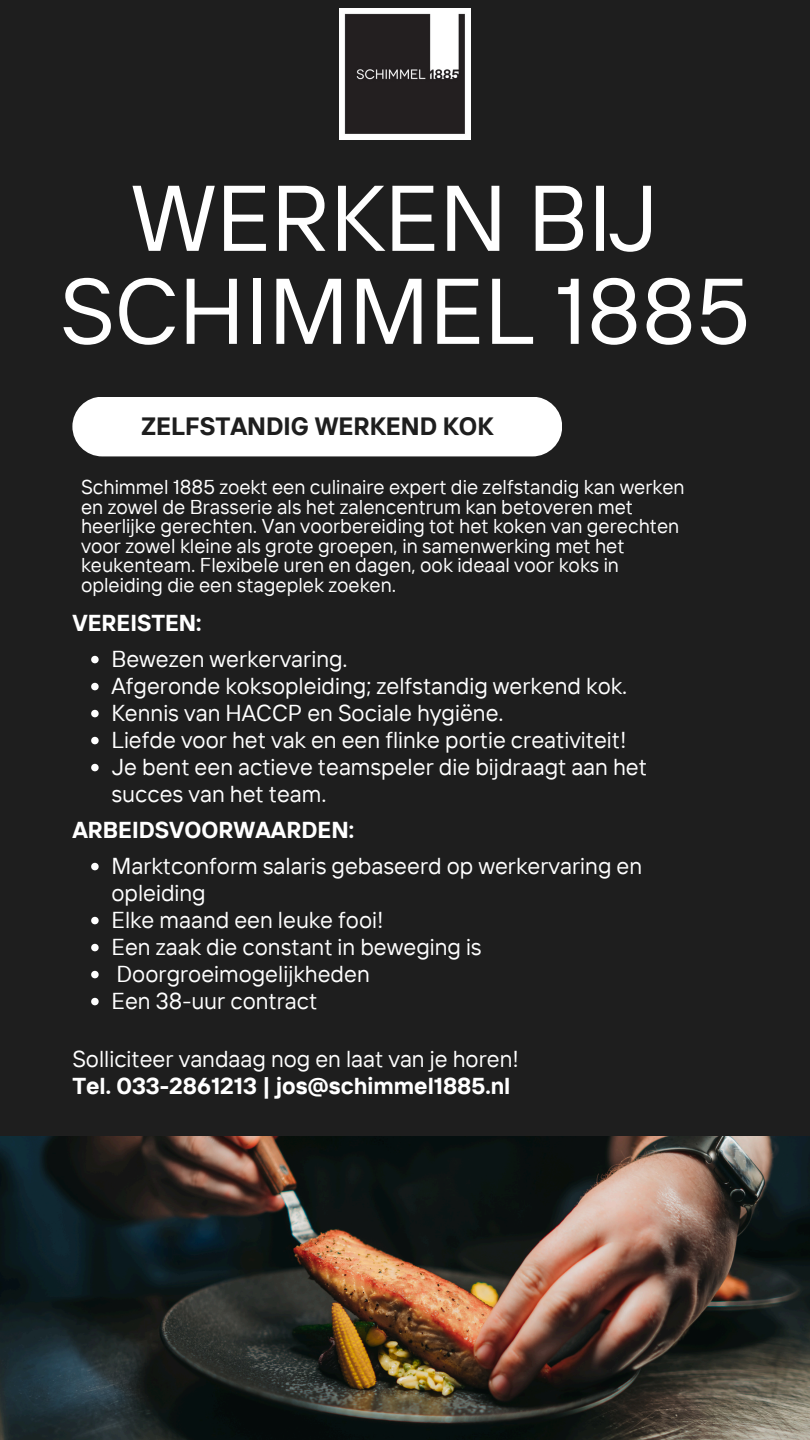
<style>
.page{position:relative;width:810px;height:1440px;background:#1e1e1e}
.page>*{position:absolute;margin:0;border:0;box-sizing:border-box;transform-origin:0 0}
.t1{font:93px/93px "TT Interphases";color:#fff}
.t2{font:700 25px "TT Interphases";color:#1e1e1e}
.t3{font:23px/27px "TT Interphases";color:#fff}
.t4{font:700 23px "TT Interphases";color:#fff}
.t5{font:20px/19.5px "TT Interphases";color:#fff}
</style>
<div class="page">
<img style="left:0;top:1137px;width:810px;height:303px">
<div style="left:72px;top:397px;width:490px;height:59px;background:#fff;border-radius:30px"></div>
<img style="left:340px;top:9px;width:130px;height:130px">
<svg style="left:91px;top:656px;width:8px;height:7px"></svg>
<svg style="left:91px;top:683px;width:8px;height:7px"></svg>
<svg style="left:91px;top:710px;width:8px;height:7px"></svg>
<svg style="left:91px;top:737px;width:8px;height:7px"></svg>
<svg style="left:91px;top:764px;width:8px;height:7px"></svg>
<svg style="left:91px;top:863px;width:8px;height:7px"></svg>
<svg style="left:91px;top:917px;width:8px;height:7px"></svg>
<svg style="left:91px;top:944px;width:8px;height:7px"></svg>
<svg style="left:91px;top:971px;width:8px;height:7px"></svg>
<svg style="left:91px;top:998px;width:8px;height:7px"></svg>
<p class="t1" style="left:60px;top:169px;width:692px;text-indent:71px">WERKEN BIJ<br>SCHIMMEL 1885</p>
<p class="t2" style="left:141px;top:410px;width:354px">ZELFSTANDIG WERKEND KOK</p>
<p class="t5" style="left:81px;top:477px;width:605px">Schimmel 1885 zoekt een culinaire expert die zelfstandig kan werken en zowel de Brasserie als het zalencentrum kan betoveren met heerlijke gerechten. Van voorbereiding tot het koken van gerechten voor zowel kleine als grote groepen, in samenwerking met het keukenteam. Flexibele uren en dagen, ook ideaal voor koks in opleiding die een stageplek zoeken.</p>
<p class="t4" style="left:72px;top:608px;width:131px">VEREISTEN:</p>
<h2 class="t3" style="left:111px;top:645px;width:238px">Bewezen werkervaring.</h2>
<p class="t3" style="left:111px;top:672px;width:517px">Afgeronde koksopleiding; zelfstandig werkend kok.</p>
<h2 class="t3" style="left:111px;top:699px;width:394px">Kennis van HACCP en Sociale hygiëne.</h2>
<p class="t3" style="left:111px;top:726px;width:517px">Liefde voor het vak en een flinke portie creativiteit!</p>
<p class="t3" style="left:111px;top:753px;width:537px">Je bent een actieve teamspeler die bijdraagt aan het succes van het team.</p>
<h3 class="t4" style="left:72px;top:815px;width:283px">ARBEIDSVOORWAARDEN:</h3>
<p class="t3" style="left:111px;top:852px;width:532px">Marktconform salaris gebaseerd op werkervaring en opleiding</p>
<p class="t3" style="left:111px;top:906px;width:273px">Elke maand een leuke fooi!</p>
<p class="t3" style="left:111px;top:933px;width:372px">Een zaak die constant in beweging is</p>
<p class="t3" style="left:117px;top:960px;width:255px">Doorgroeimogelijkheden</p>
<h4 class="t3" style="left:111px;top:987px;width:207px">Een 38-uur contract</h4>
<h2 class="t3" style="left:72px;top:1045px;width:448px">Solliciteer vandaag nog en laat van je horen!</h2>
<p class="t4" style="left:72px;top:1071px;width:440px">Tel. 033-2861213 | jos@schimmel1885.nl</p>
</div>
